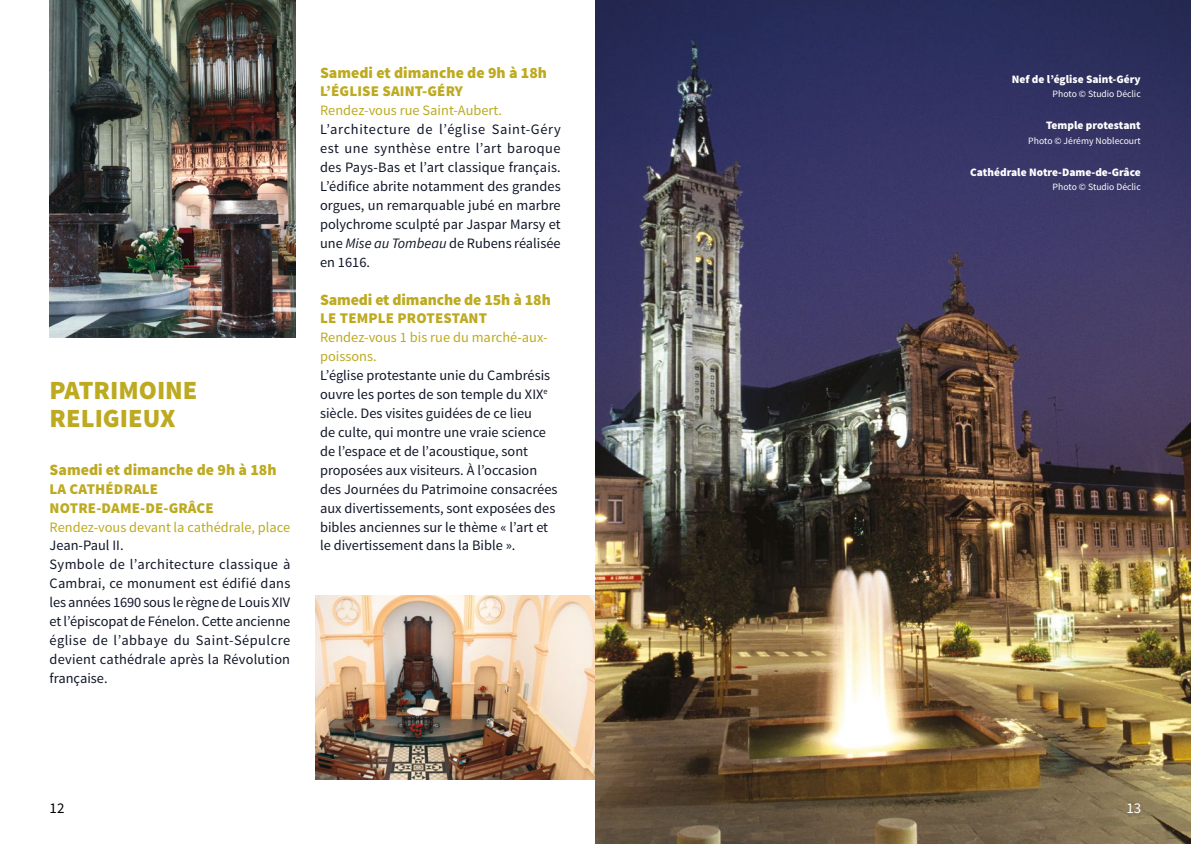
<style>
.page{position:relative;width:1191px;height:844px;background:#fff}
.page>*{position:absolute;margin:0;border:0;box-sizing:border-box;transform-origin:0 0}
.t1{font:900 26.25px/28.3px "Source Sans Pro";color:#bdaa20}
.t2{font:900 15.75px "Source Sans Pro";color:#bdaa20}
.t3{font:900 14.88px/18.9px "Source Sans Pro";letter-spacing:.01em;color:#bdaa20}
.t4{font:14.88px "Source Sans Pro";color:#000}
.t5{font:14.88px "Source Sans Pro";color:#fff}
.t6{font:14.35px/18.9px "Source Sans Pro";color:#111628}
.t7{font:14.35px/18.9px "Source Sans Pro";color:#bdaa20}
.t8{font:900 11.38px "Source Sans Pro";color:#fff}
.t9{font:9.62px "Source Sans Pro";color:#fff}
.s1{font-style:italic}
</style>
<div class="page">
<img style="left:315px;top:595px;width:280px;height:184px">
<img style="left:50px;top:0;width:245px;height:337px">
<img style="left:595px;top:0;width:596px;height:843px">
<h1 class="t1" style="left:50px;top:377px;width:149px">PATRIMOINE<br>RELIGIEUX</h1>
<p class="t2" style="left:50px;top:459px;width:228px">Samedi et dimanche de 9h à 18h</p>
<p class="t3" style="left:50px;top:480px;width:165px">LA CATHÉDRALE<br>NOTRE-DAME-DE-GRÂCE</p>
<p class="t7" style="left:50px;top:517px;width:242px">Rendez-vous devant la cathédrale, place</p>
<p class="t6" style="left:50px;top:536px;width:242px">Jean-Paul II.<br>Symbole de l’architecture classique à<br>Cambrai, ce monument est édifié dans les années 1690 sous le règne de Louis XIV et l’épiscopat de Fénelon. Cette ancienne église de l’abbaye du Saint-Sépulcre devient cathédrale après la Révolution française.</p>
<p class="t2" style="left:320px;top:62px;width:228px">Samedi et dimanche de 9h à 18h</p>
<p class="t3" style="left:320px;top:83px;width:144px">L’ÉGLISE SAINT-GÉRY</p>
<p class="t7" style="left:320px;top:101px;width:184px">Rendez-vous rue Saint-Aubert.</p>
<p class="t6" style="left:320px;top:120px;width:242px;text-align:justify">L’architecture de l’église Saint-Géry est une synthèse entre l’art baroque des Pays-Bas et l’art classique français.<br>L’édifice abrite notamment des grandes orgues, un remarquable jubé en marbre polychrome sculpté par Jaspar Marsy et une <span class="s1">Mise au Tombeau</span> de Rubens réalisée en 1616.</p>
<p class="t2" style="left:320px;top:289px;width:232px">Samedi et dimanche de 15h à 18h</p>
<p class="t3" style="left:320px;top:309px;width:168px">LE TEMPLE PROTESTANT</p>
<p class="t7" style="left:320px;top:328px;width:229px">Rendez-vous 1 bis rue du marché-aux&shy;poissons.</p>
<p class="t6" style="left:320px;top:366px;width:239px">L’église protestante unie du Cambrésis ouvre les portes de son temple du XIX<sup>e </sup>siècle. Des visites guidées de ce lieu<br>de culte, qui montre une vraie science de l’espace et de l’acoustique, sont proposées aux visiteurs. À l’occasion des Journées du Patrimoine consacrées aux divertissements, sont exposées des bibles anciennes sur le thème « l’art et le divertissement dans la Bible ».</p>
<p class="t8" style="left:1012px;top:72px;width:130px">Nef de l’église Saint-Géry</p>
<p class="t9" style="left:1052px;top:88px;width:90px">Photo © Studio Déclic</p>
<p class="t8" style="left:1046px;top:117px;width:96px">Temple protestant</p>
<p class="t9" style="left:1028px;top:135px;width:114px">Photo © Jérémy Noblecourt</p>
<p class="t8" style="left:970px;top:164px;width:172px">Cathédrale Notre-Dame-de-Grâce</p>
<p class="t9" style="left:1052px;top:181px;width:90px">Photo © Studio Déclic</p>
<p class="t4" style="left:50px;top:798px;width:16px">12</p>
<p class="t5" style="left:1126px;top:798px;width:16px">13</p>
</div>
